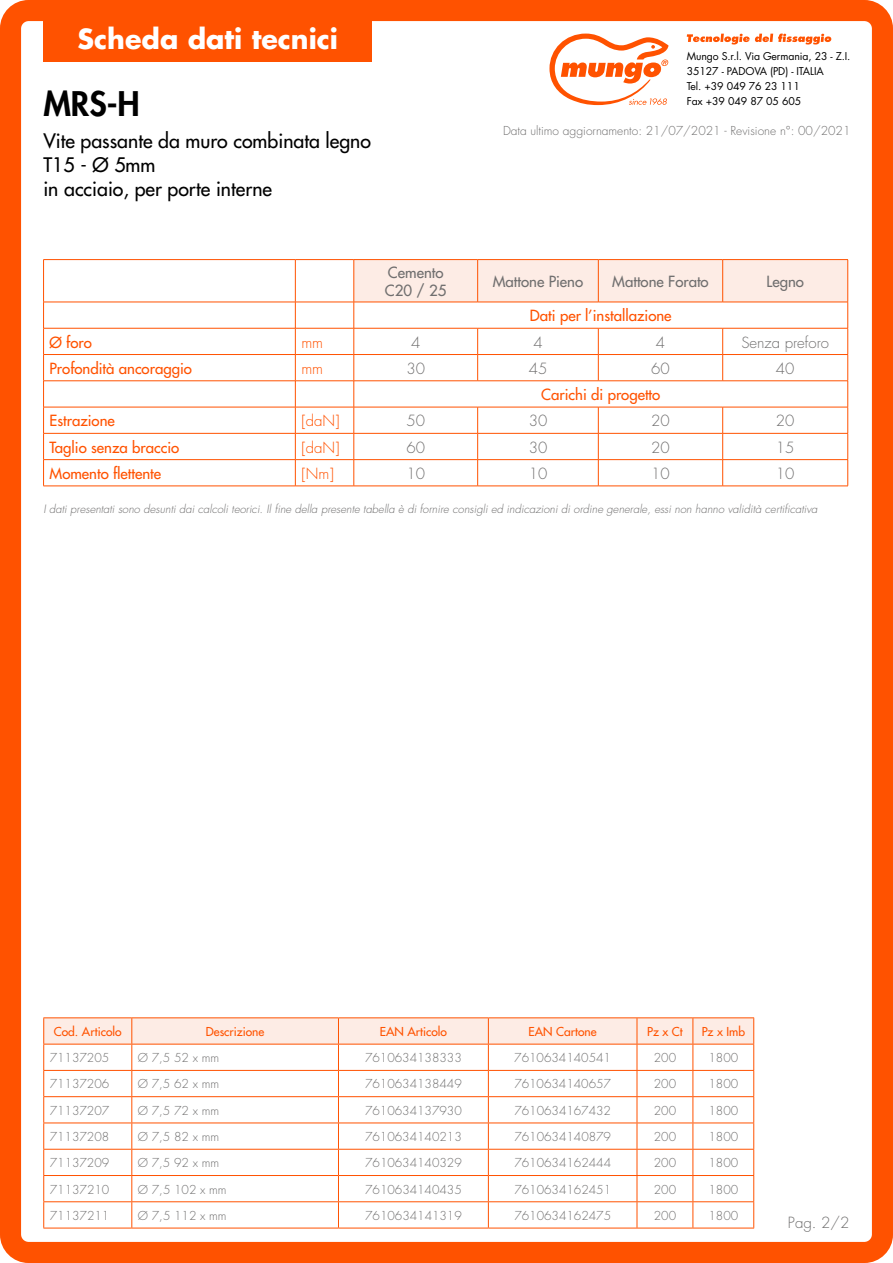
<style>
.page{position:relative;width:893px;height:1263px;background:#fff}
.page>*{position:absolute;margin:0;border:0;box-sizing:border-box;transform-origin:0 0}
.t1{font:800 33px "Futura Std";color:#000}
.t2{font:700 27px "Futura Std";color:#fff}
.t3{font:500 19.5px/24px "Futura Std";color:#000}
.t4{font:500 15px "Futura Std";color:#ff5200}
.t5{font:300 15px "Futura Std";color:#706f6f}
.t6{font:500 15px/18px "Futura Std";color:#706f6f}
.t7{font:300 15px "Futura Std";color:#ff5200}
.t8{font:300 12px "Futura Std";color:#706f6f}
.t9{font:500 12px "Futura Std";color:#ff5200}
.t10{font:italic 300 11.25px "Futura Std";color:#706f6f}
.t11{font:10.5px/15px "Futura Std";letter-spacing:-.01em;color:#000}
</style>
<div class="page">
<div style="left:0;top:0;width:893px;height:1263px;border:21px solid #ff5200;border-radius:18px"></div>
<div style="left:43px;top:0;width:329px;height:62px;background:#ff5200"></div>
<svg style="left:549px;top:34px;width:119px;height:71px"></svg>
<svg style="left:687px;top:34px;width:144px;height:11px"></svg>
<hr style="left:43px;top:259px;width:252px;height:1px;background:#ff5200">
<hr style="left:43px;top:260px;width:1px;height:42px;background:#ff5200">
<hr style="left:295px;top:259px;width:59px;height:1px;background:#ff5200">
<hr style="left:295px;top:260px;width:1px;height:42px;background:#ff5200">
<hr style="left:354px;top:259px;width:124px;height:1px;background:#ff5200">
<hr style="left:478px;top:259px;width:120px;height:1px;background:#ff5200">
<hr style="left:598px;top:259px;width:125px;height:1px;background:#ff5200">
<hr style="left:723px;top:259px;width:125px;height:1px;background:#ff5200">
<hr style="left:43px;top:302px;width:252px;height:1px;background:#ff5200">
<hr style="left:295px;top:302px;width:59px;height:1px;background:#ff5200">
<hr style="left:43px;top:328px;width:252px;height:1px;background:#ff5200">
<hr style="left:295px;top:328px;width:59px;height:1px;background:#ff5200">
<hr style="left:43px;top:354px;width:252px;height:1px;background:#ff5200">
<hr style="left:295px;top:354px;width:59px;height:1px;background:#ff5200">
<hr style="left:43px;top:380px;width:252px;height:1px;background:#ff5200">
<hr style="left:295px;top:380px;width:59px;height:1px;background:#ff5200">
<hr style="left:43px;top:407px;width:252px;height:1px;background:#ff5200">
<hr style="left:295px;top:407px;width:59px;height:1px;background:#ff5200">
<hr style="left:43px;top:433px;width:252px;height:1px;background:#ff5200">
<hr style="left:295px;top:433px;width:59px;height:1px;background:#ff5200">
<hr style="left:43px;top:459px;width:252px;height:1px;background:#ff5200">
<svg style="left:43px;top:302px;width:1px;height:184px"></svg>
<hr style="left:295px;top:459px;width:59px;height:1px;background:#ff5200">
<svg style="left:295px;top:302px;width:1px;height:184px"></svg>
<svg style="left:354px;top:260px;width:494px;height:226px"></svg>
<hr style="left:43px;top:486px;width:252px;height:1px;background:#ff5200">
<hr style="left:295px;top:486px;width:59px;height:1px;background:#ff5200">
<hr style="left:354px;top:486px;width:124px;height:1px;background:#ff5200">
<hr style="left:478px;top:486px;width:120px;height:1px;background:#ff5200">
<hr style="left:598px;top:486px;width:125px;height:1px;background:#ff5200">
<hr style="left:723px;top:486px;width:125px;height:1px;background:#ff5200">
<hr style="left:43px;top:1017px;width:89px;height:1px;background:#ff5200">
<hr style="left:132px;top:1017px;width:206px;height:1px;background:#ff5200">
<hr style="left:338px;top:1017px;width:150px;height:1px;background:#ff5200">
<hr style="left:488px;top:1017px;width:149px;height:1px;background:#ff5200">
<hr style="left:637px;top:1017px;width:56px;height:1px;background:#ff5200">
<hr style="left:693px;top:1017px;width:61px;height:1px;background:#ff5200">
<svg style="left:43px;top:1018px;width:711px;height:210px"></svg>
<hr style="left:43px;top:1228px;width:89px;height:1px;background:#ff5200">
<hr style="left:132px;top:1228px;width:206px;height:1px;background:#ff5200">
<hr style="left:338px;top:1228px;width:150px;height:1px;background:#ff5200">
<hr style="left:488px;top:1228px;width:149px;height:1px;background:#ff5200">
<hr style="left:637px;top:1228px;width:56px;height:1px;background:#ff5200">
<hr style="left:693px;top:1228px;width:61px;height:1px;background:#ff5200">
<h2 class="t2" style="left:78px;top:21px;width:262px">Scheda dati tecnici</h2>
<h1 class="t1" style="left:43px;top:83px;width:98px">MRS-H</h1>
<h3 class="t3" style="left:43px;top:129px;width:329px">Vite passante da muro combinata legno<br>T15 - Ø 5mm<br>in acciaio, per porte interne</h3>
<p class="t11" style="left:687px;top:48px;width:165px">Mungo S.r.l. Via Germania, 23 - Z.I.<br>35127 - PADOVA (PD) - ITALIA<br>Tel. +39 049 76 23 111<br>Fax +39 049 87 05 605</p>
<p class="t8" style="left:503px;top:123px;width:349px">Data ultimo aggiornamento: 21/07/2021 - Revisione n°: 00/2021</p>
<p class="t6" style="left:385px;top:263px;width:63px">Cemento<br>C20 / 25</p>
<p class="t6" style="left:493px;top:272px;width:92px">Mattone Pieno</p>
<p class="t6" style="left:612px;top:272px;width:98px">Mattone Forato</p>
<p class="t6" style="left:767px;top:272px;width:39px">Legno</p>
<p class="t4" style="left:530px;top:306px;width:143px">Dati per l’installazione</p>
<p class="t4" style="left:50px;top:333px;width:44px">Ø foro</p>
<p class="t7" style="left:301px;top:333px;width:23px">mm</p>
<p class="t5" style="left:411px;top:333px;width:11px">4</p>
<p class="t5" style="left:533px;top:333px;width:11px">4</p>
<p class="t5" style="left:656px;top:333px;width:11px">4</p>
<p class="t5" style="left:741px;top:333px;width:89px">Senza preforo</p>
<p class="t4" style="left:50px;top:359px;width:144px">Profondità ancoraggio</p>
<p class="t7" style="left:301px;top:359px;width:23px">mm</p>
<p class="t5" style="left:406px;top:359px;width:20px">30</p>
<p class="t5" style="left:529px;top:359px;width:20px">45</p>
<p class="t5" style="left:651px;top:359px;width:20px">60</p>
<p class="t5" style="left:776px;top:359px;width:20px">40</p>
<p class="t4" style="left:541px;top:385px;width:121px">Carichi di progetto</p>
<p class="t4" style="left:50px;top:411px;width:67px">Estrazione</p>
<p class="t7" style="left:301px;top:412px;width:40px">[daN]</p>
<p class="t5" style="left:406px;top:412px;width:20px">50</p>
<p class="t5" style="left:529px;top:412px;width:20px">30</p>
<p class="t5" style="left:651px;top:412px;width:20px">20</p>
<p class="t5" style="left:776px;top:412px;width:20px">20</p>
<p class="t4" style="left:50px;top:438px;width:131px">Taglio senza braccio</p>
<p class="t7" style="left:301px;top:438px;width:40px">[daN]</p>
<p class="t5" style="left:406px;top:438px;width:20px">60</p>
<p class="t5" style="left:529px;top:438px;width:20px">30</p>
<p class="t5" style="left:651px;top:438px;width:20px">20</p>
<p class="t5" style="left:776px;top:438px;width:20px">15</p>
<p class="t4" style="left:50px;top:464px;width:113px">Momento flettente</p>
<p class="t7" style="left:301px;top:464px;width:34px">[Nm]</p>
<p class="t5" style="left:406px;top:464px;width:20px">10</p>
<p class="t5" style="left:529px;top:464px;width:20px">10</p>
<p class="t5" style="left:651px;top:464px;width:20px">10</p>
<p class="t5" style="left:776px;top:464px;width:20px">10</p>
<p class="t10" style="left:43px;top:502px;width:776px">I dati presentati sono desunti dai calcoli teorici. Il fine della presente tabella è di fornire consigli ed indicazioni di ordine generale, essi non hanno validità certificativa</p>
<p class="t9" style="left:54px;top:1024px;width:69px">Cod. Articolo</p>
<p class="t9" style="left:206px;top:1024px;width:60px">Descrizione</p>
<p class="t9" style="left:380px;top:1024px;width:69px">EAN Articolo</p>
<p class="t9" style="left:529px;top:1024px;width:70px">EAN Cartone</p>
<p class="t9" style="left:647px;top:1024px;width:37px">Pz x Ct</p>
<p class="t9" style="left:702px;top:1024px;width:45px">Pz x Imb</p>
<p class="t8" style="left:50px;top:1050px;width:61px">71137205</p>
<p class="t8" style="left:138px;top:1050px;width:83px">Ø 7,5 52 x mm</p>
<p class="t8" style="left:365px;top:1050px;width:98px">7610634138333</p>
<p class="t8" style="left:514px;top:1050px;width:98px">7610634140541</p>
<p class="t8" style="left:654px;top:1050px;width:24px">200</p>
<p class="t8" style="left:708px;top:1050px;width:31px">1800</p>
<p class="t8" style="left:50px;top:1077px;width:61px">71137206</p>
<p class="t8" style="left:138px;top:1077px;width:83px">Ø 7,5 62 x mm</p>
<p class="t8" style="left:365px;top:1077px;width:98px">7610634138449</p>
<p class="t8" style="left:514px;top:1077px;width:98px">7610634140657</p>
<p class="t8" style="left:654px;top:1077px;width:24px">200</p>
<p class="t8" style="left:708px;top:1077px;width:31px">1800</p>
<p class="t8" style="left:50px;top:1103px;width:61px">71137207</p>
<p class="t8" style="left:138px;top:1103px;width:83px">Ø 7,5 72 x mm</p>
<p class="t8" style="left:365px;top:1103px;width:98px">7610634137930</p>
<p class="t8" style="left:514px;top:1103px;width:98px">7610634167432</p>
<p class="t8" style="left:654px;top:1103px;width:24px">200</p>
<p class="t8" style="left:708px;top:1103px;width:31px">1800</p>
<p class="t8" style="left:50px;top:1129px;width:61px">71137208</p>
<p class="t8" style="left:138px;top:1129px;width:83px">Ø 7,5 82 x mm</p>
<p class="t8" style="left:365px;top:1129px;width:98px">7610634140213</p>
<p class="t8" style="left:514px;top:1129px;width:98px">7610634140879</p>
<p class="t8" style="left:654px;top:1129px;width:24px">200</p>
<p class="t8" style="left:708px;top:1129px;width:31px">1800</p>
<p class="t8" style="left:50px;top:1156px;width:61px">71137209</p>
<p class="t8" style="left:138px;top:1156px;width:83px">Ø 7,5 92 x mm</p>
<p class="t8" style="left:365px;top:1156px;width:98px">7610634140329</p>
<p class="t8" style="left:514px;top:1156px;width:98px">7610634162444</p>
<p class="t8" style="left:654px;top:1156px;width:24px">200</p>
<p class="t8" style="left:708px;top:1156px;width:31px">1800</p>
<p class="t8" style="left:50px;top:1182px;width:61px">71137210</p>
<p class="t8" style="left:138px;top:1182px;width:90px">Ø 7,5 102 x mm</p>
<p class="t8" style="left:365px;top:1182px;width:98px">7610634140435</p>
<p class="t8" style="left:514px;top:1182px;width:98px">7610634162451</p>
<p class="t8" style="left:654px;top:1182px;width:24px">200</p>
<p class="t8" style="left:708px;top:1182px;width:31px">1800</p>
<p class="t8" style="left:50px;top:1208px;width:61px">71137211</p>
<p class="t8" style="left:138px;top:1208px;width:90px">Ø 7,5 112 x mm</p>
<p class="t8" style="left:365px;top:1208px;width:98px">7610634141319</p>
<p class="t8" style="left:514px;top:1208px;width:98px">7610634162475</p>
<p class="t8" style="left:654px;top:1208px;width:24px">200</p>
<p class="t8" style="left:708px;top:1208px;width:31px">1800</p>
<p class="t5" style="left:788px;top:1214px;width:63px">Pag. 2/2</p>
</div>
